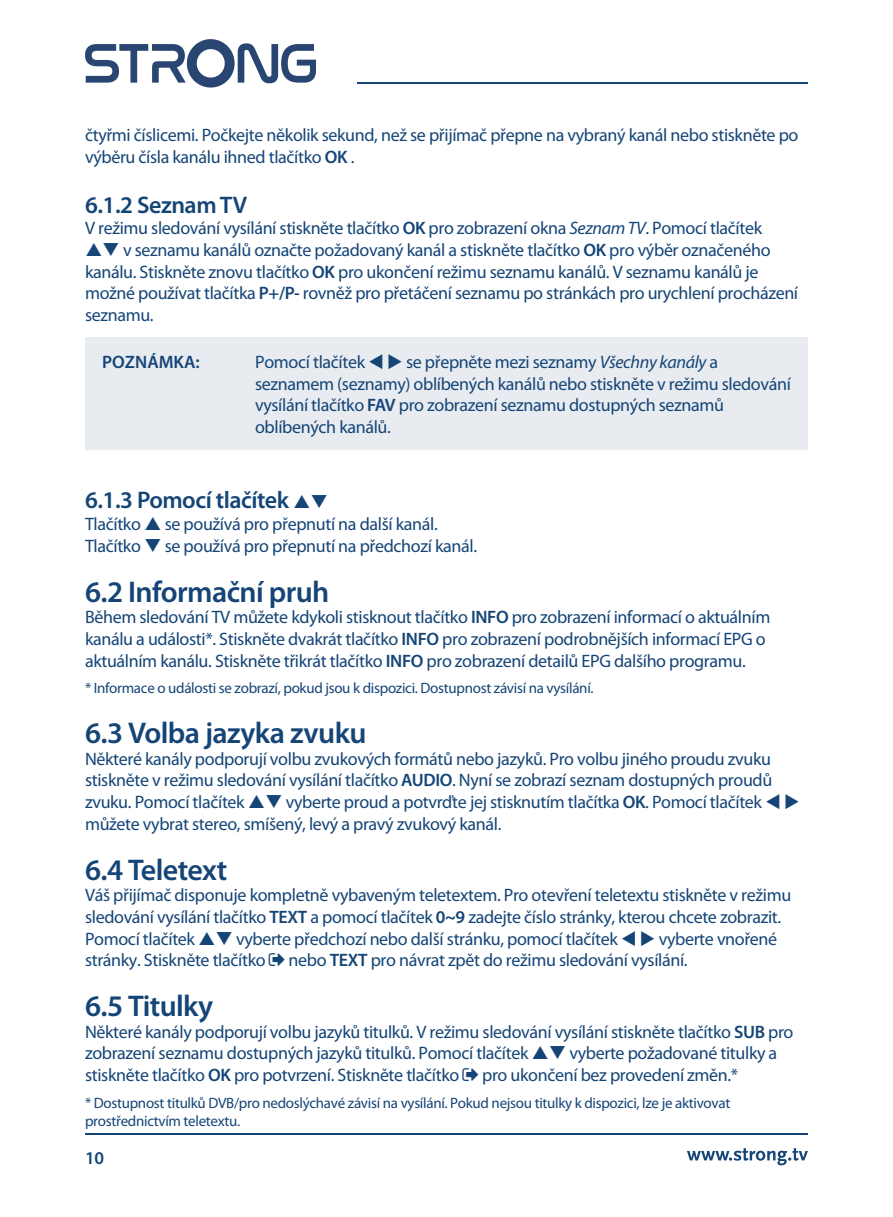
<style>
.page{position:relative;width:893px;height:1217px;background:#fff}
.page>*{position:absolute;margin:0;border:0;box-sizing:border-box;transform-origin:0 0}
.t1{font:600 30px "Myriad Pro";letter-spacing:-.02em;color:#154577}
.t2{font:600 24px "Myriad Pro";letter-spacing:-.02em;color:#154577}
.t3{font:18px/21.6px "Myriad Pro";letter-spacing:-.02em;color:#154577}
.t4{font:600 18px "Myriad Pro";color:#154577}
.t5{font:15px/18px "Myriad Pro";letter-spacing:-.02em;color:#154577}
.s1{font-weight:600}
.s2{font-style:italic}
</style>
<div class="page">
<div style="left:85px;top:337px;width:723px;height:150px;background:#e8ecf1"></div>
<div style="left:85px;top:450px;width:723px;height:105px;background:#fff"></div>
<hr style="left:358px;top:83px;width:450px;height:1px;background:#154577">
<svg style="left:85px;top:39px;width:231px;height:48px"></svg>
<hr style="left:86px;top:1132px;width:722px;height:1px;background:#154577">
<svg style="left:687px;top:1148px;width:121px;height:16px"></svg>
<p class="t3" style="left:85px;top:125px;width:715px">čtyřmi číslicemi. Počkejte několik sekund, než se přijímač přepne na vybraný kanál nebo stiskněte po výběru čísla kanálu ihned tlačítko <span class="s1">OK</span> .</p>
<h2 class="t2" style="left:85px;top:189px;width:164px">6.1.2 Seznam TV</h2>
<p class="t3" style="left:85px;top:218px;width:679px">V režimu sledování vysílání stiskněte tlačítko <span class="s1">OK</span> pro zobrazení okna <span class="s2">Seznam TV</span>. Pomocí tlačítek</p>
<p class="t3" style="left:85px;top:239px;width:715px;text-indent:17px">❑ v seznamu kanálů označte požadovaný kanál a stiskněte tlačítko <span class="s1">OK</span> pro výběr označeného kanálu. Stiskněte znovu tlačítko <span class="s1">OK</span> pro ukončení režimu seznamu kanálů. V seznamu kanálů je možné používat tlačítka <span class="s1">P+/P-</span> rovněž pro přetáčení seznamu po stránkách pro urychlení procházení seznamu.</p>
<p class="t4" style="left:102px;top:350px;width:99px">POZNÁMKA:</p>
<p class="t3" style="left:255px;top:351px;width:537px">Pomocí tlačítek ▼ ◆ se přepněte mezi seznamy <span class="s2">Všechny kanály</span> a seznamem (seznamy) oblíbených kanálů nebo stiskněte v režimu sledování vysílání tlačítko <span class="s1">FAV</span> pro zobrazení seznamu dostupných seznamů oblíbených kanálů.</p>
<h2 class="t2" style="left:85px;top:485px;width:244px">6.1.3 Pomocí tlačítek ❑</h2>
<p class="t3" style="left:85px;top:513px;width:57px">Tlačítko</p>
<p class="t3" style="left:85px;top:513px;width:393px;text-indent:80px">se používá pro přepnutí na další kanál.<br>Tlačítko ❑ se používá pro přepnutí na předchozí kanál.</p>
<h1 class="t1" style="left:85px;top:572px;width:246px">6.2 Informační pruh</h1>
<p class="t3" style="left:85px;top:606px;width:687px">Během sledování TV můžete kdykoli stisknout tlačítko <span class="s1">INFO</span> pro zobrazení informací o aktuálním kanálu a události*. Stiskněte dvakrát tlačítko <span class="s1">INFO</span> pro zobrazení podrobnějších informací EPG o aktuálním kanálu. Stiskněte třikrát tlačítko <span class="s1">INFO</span> pro zobrazení detailů EPG dalšího programu.</p>
<p class="t5" style="left:85px;top:679px;width:510px">* Informace o události se zobrazí, pokud jsou k dispozici. Dostupnost závisí na vysílání.</p>
<h1 class="t1" style="left:85px;top:713px;width:283px">6.3 Volba jazyka zvuku</h1>
<p class="t3" style="left:85px;top:748px;width:716px">Některé kanály podporují volbu zvukových formátů nebo jazyků. Pro volbu jiného proudu zvuku stiskněte v režimu sledování vysílání tlačítko <span class="s1">AUDIO</span>. Nyní se zobrazí seznam dostupných proudů zvuku. Pomocí tlačítek ❑ vyberte proud a potvrďte jej stisknutím tlačítka <span class="s1">OK</span>. Pomocí tlačítek ▼ ◆ můžete vybrat stereo, smíšený, levý a pravý zvukový kanál.</p>
<h1 class="t1" style="left:85px;top:850px;width:144px">6.4 Teletext</h1>
<p class="t3" style="left:85px;top:884px;width:708px">Váš přijímač disponuje kompletně vybaveným teletextem. Pro otevření teletextu stiskněte v režimu sledování vysílání tlačítko <span class="s1">TEXT</span> a pomocí tlačítek <span class="s1">0~9</span> zadejte číslo stránky, kterou chcete zobrazit.<br>Pomocí tlačítek ❑ vyberte předchozí nebo další stránku, pomocí tlačítek ▼ ◆ vyberte vnořené stránky. Stiskněte tlačítko</p>
<p class="t3" style="left:289px;top:949px;width:401px">nebo <span class="s1">TEXT</span> pro návrat zpět do režimu sledování vysílání.</p>
<h1 class="t1" style="left:85px;top:986px;width:130px">6.5 Titulky</h1>
<p class="t3" style="left:85px;top:1021px;width:710px">Některé kanály podporují volbu jazyků titulků. V režimu sledování vysílání stiskněte tlačítko <span class="s1">SUB</span> pro zobrazení seznamu dostupných jazyků titulků. Pomocí tlačítek ❑ vyberte požadované titulky a stiskněte tlačítko <span class="s1">OK</span> pro potvrzení. Stiskněte tlačítko</p>
<p class="t3" style="left:482px;top:1064px;width:258px">pro ukončení bez provedení změn.*</p>
<p class="t5" style="left:85px;top:1093px;width:647px">* Dostupnost titulků DVB/pro nedoslýchavé závisí na vysílání. Pokud nejsou titulky k dispozici, lze je aktivovat prostřednictvím teletextu.</p>
<p class="t4" style="left:85px;top:1146px;width:20px">10</p>
</div>
